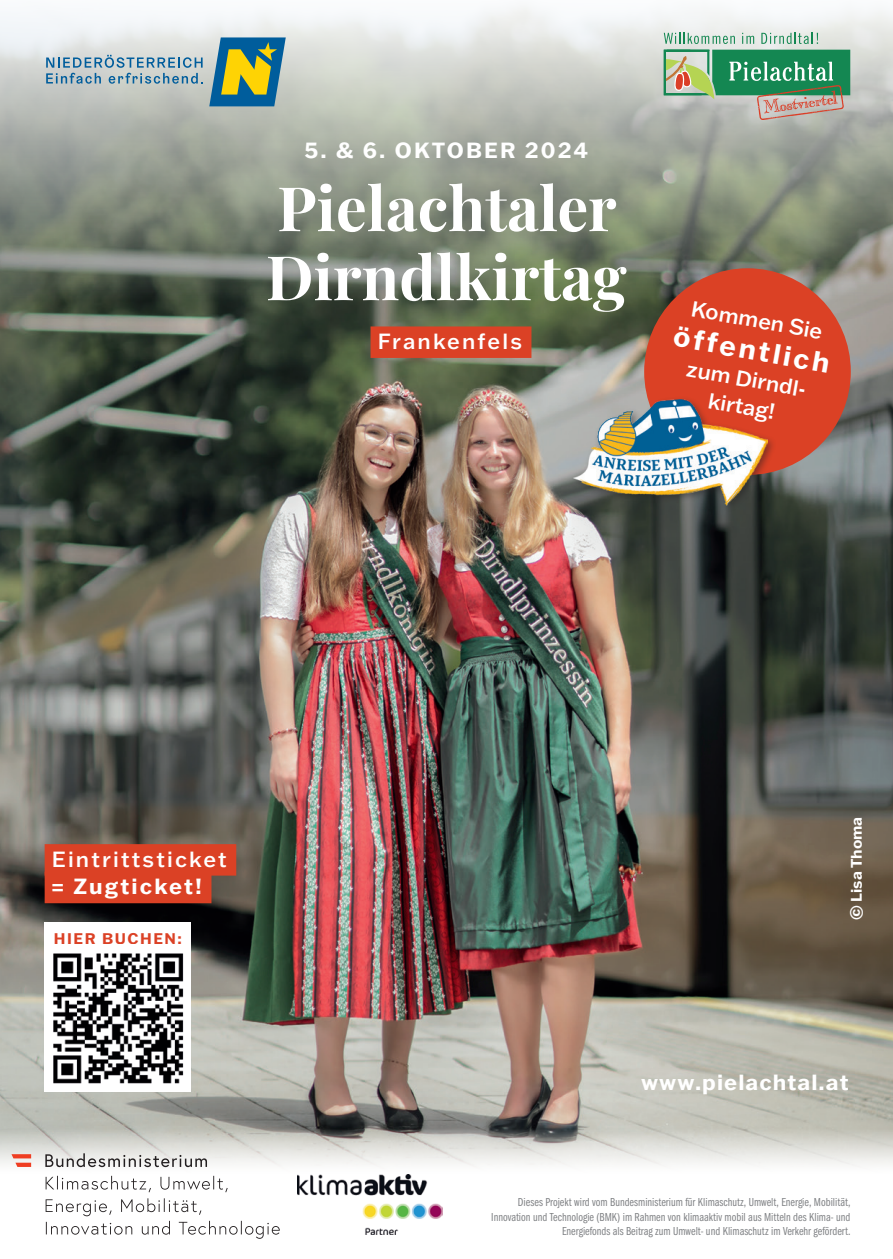
<style>
.page{position:relative;width:893px;height:1259px;background:#fff}
.page>*{position:absolute;margin:0;border:0;box-sizing:border-box;transform-origin:0 0}
.t1{font:700 61.5px/69px "Playfair Display";color:#fff}
.t2{font:700 27.6px "Franklin Gothic ATF";color:#fff}
.t3{font:500 21.6px/27.6px "Franklin Gothic ATF";letter-spacing:.1em;color:#fff;text-align:center}
.t4{font:700 21.6px "Franklin Gothic ATF";letter-spacing:.09em;color:#fff}
.t5{font:700 21.6px "Franklin Gothic ATF";letter-spacing:.05em;color:#fff}
.t6{font:700 15px "Franklin Gothic ATF";letter-spacing:.1em;color:#db4125}
.t7{font:700 15px "Franklin Gothic ATF";color:#fff}
.t8{font:12px/14.4px "Franklin Gothic URW Com Boo";color:#808285;text-align:right}
</style>
<div class="page">
<img style="left:0;top:300px;width:893px;height:828px">
<svg style="left:0;top:7px;width:893px;height:293px;background:#a1a79c"></svg>
<svg style="left:664px;top:33px;width:186px;height:66px;background:#79b28f"></svg>
<img style="left:757px;top:85px;width:87px;height:34px">
<svg style="left:46px;top:55px;width:157px;height:29px;background:#9eb6c3"></svg>
<svg style="left:209px;top:37px;width:77px;height:69px;background:#6e9375"></svg>
<div style="left:371px;top:326px;width:160px;height:32px;background:#db4125"></div>
<div style="left:45px;top:844px;width:191px;height:31px;background:#db4125"></div>
<div style="left:45px;top:871px;width:166px;height:32px;background:#db4125"></div>
<div style="left:644px;top:268px;width:207px;height:207px;background:#db4125;border-radius:50%"></div>
<div style="left:571px;top:396px;width:206px;height:118px;background:#231f20;opacity:.5"></div>
<img style="left:573px;top:400px;width:194px;height:106px">
<svg style="left:45px;top:922px;width:146px;height:22px"></svg>
<div style="left:45px;top:944px;width:146px;height:147px;background:#fff"></div>
<img style="left:53px;top:953px;width:131px;height:131px">
<svg style="left:0;top:1128px;width:893px;height:40px"></svg>
<img style="left:297px;top:1174px;width:145px;height:60px">
<svg style="left:46px;top:1198px;width:234px;height:40px"></svg>
<svg style="left:46px;top:1175px;width:182px;height:17px"></svg>
<svg style="left:45px;top:1153px;width:162px;height:14px"></svg>
<svg style="left:11px;top:1154px;width:20px;height:13px"></svg>
<h3 class="t4" style="left:304px;top:136px;width:285px">5. &amp; 6. OKTOBER 2024</h3>
<h1 class="t1" style="left:266px;top:168px;width:362px">Pielachtaler<br>Dirndlkirtag</h1>
<h3 class="t3" style="left:378px;top:327px;width:146px">Frankenfels</h3>
<h3 class="t3" style="left:694px;top:294px;width:135px;rotate:10deg">Kommen Sie</h3>
<h2 class="t2" style="left:677px;top:317px;width:160px;rotate:10deg">öffentlich</h2>
<h3 class="t3" style="left:689px;top:354px;width:126px;rotate:10deg">zum Dirndl&shy;kirtag!</h3>
<h3 class="t3" style="left:52px;top:844px;width:176px">Eintrittsticket</h3>
<h3 class="t4" style="left:52px;top:872px;width:152px">= Zugticket!</h3>
<p class="t6" style="left:54px;top:928px;width:130px">HIER BUCHEN:</p>
<p class="t7" style="left:846px;top:920px;width:105px;rotate:-90deg">© Lisa Thoma</p>
<h3 class="t5" style="left:641px;top:1067px;width:209px">www.pielachtal.at</h3>
<p class="t8" style="left:491px;top:1194px;width:361px">Dieses Projekt wird vom Bundesministerium für Klimaschutz, Umwelt, Energie, Mobilität,<br>Innovation und Technologie (BMK) im Rahmen von klimaaktiv mobil aus Mitteln des Klima- und<br>Energiefonds als Beitrag zum Umwelt- und Klimaschutz im Verkehr gefördert.</p>
</div>
